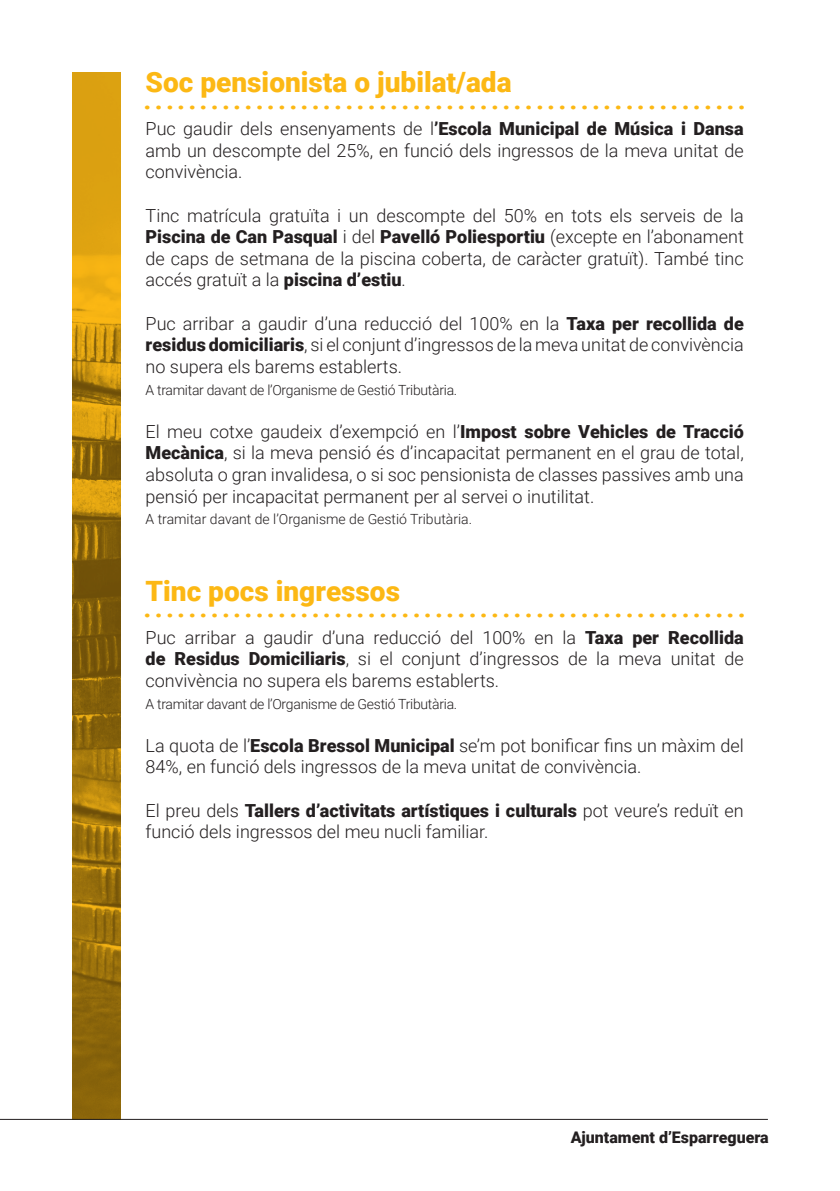
<style>
.page{position:relative;width:840px;height:1191px;background:#fff}
.page>*{position:absolute;margin:0;border:0;box-sizing:border-box;transform-origin:0 0}
.t1{font:italic 700 28px "Times New Roman";color:#fcb814}
.t2{font:900 28px "Roboto";color:#fcb814}
.t3{font:300 18px/21.6px "Roboto";color:#231f20;text-align:justify}
.t4{font:900 16px "Roboto";color:#231f20}
.t5{font:300 14px "Roboto";letter-spacing:-.02em;color:#231f20}
.t6{font:300 14px "Roboto";color:#231f20}
.s1{font-weight:900}
</style>
<div class="page">
<img style="left:72px;top:73px;width:48px;height:1046px">
<hr style="left:0;top:1119px;width:767px;height:1px;background:#231f20">
<p class="t2" style="left:145px;top:62px;width:367px">Soc pensionista o jubilat/ada</p>
<p class="t3" style="left:145px;top:117px;width:599px">Puc gaudir dels ensenyaments de l<span class="s1">’Escola Municipal de Música i Dansa </span>amb un descompte del 25%, en funció dels ingressos de la meva unitat de convivència.</p>
<p class="t3" style="left:145px;top:204px;width:599px">Tinc matrícula gratuïta i un descompte del 50% en tots els serveis de la <span class="s1">Piscina de Can Pasqual</span> i del <span class="s1">Pavelló Poliesportiu</span> (excepte en l’abonament de caps de setmana de la piscina coberta, de caràcter gratuït). També tinc accés gratuït a la <span class="s1">piscina d’estiu</span>.</p>
<p class="t3" style="left:145px;top:312px;width:599px">Puc arribar a gaudir d’una reducció del 100% en la <span class="s1">Taxa per recollida de residus domiciliaris</span>, si el conjunt d’ingressos de la meva unitat de convivència no supera els barems establerts.</p>
<p class="t5" style="left:145px;top:380px;width:313px">A tramitar davant de l’Organisme de Gestió Tributària.</p>
<p class="t3" style="left:145px;top:420px;width:599px">El meu cotxe gaudeix d’exempció en l’<span class="s1">Impost sobre Vehicles de Tracció Mecànica</span>, si la meva pensió és d’incapacitat permanent en el grau de total, absoluta o gran invalidesa, o si soc pensionista de classes passives amb una pensió per incapacitat permanent per al servei o inutilitat.</p>
<p class="t6" style="left:145px;top:509px;width:328px">A tramitar davant de l’Organisme de Gestió Tributària.</p>
<p class="t1" style="left:145px;top:80px;width:602px">......................................................</p>
<p class="t2" style="left:145px;top:571px;width:256px">Tinc pocs ingressos</p>
<p class="t3" style="left:145px;top:626px;width:599px">Puc arribar a gaudir d’una reducció del 100% en la <span class="s1">Taxa per Recollida de Residus Domiciliaris</span>, si el conjunt d’ingressos de la meva unitat de convivència no supera els barems establerts.</p>
<p class="t5" style="left:145px;top:694px;width:313px">A tramitar davant de l’Organisme de Gestió Tributària.</p>
<p class="t3" style="left:145px;top:734px;width:599px">La quota de l’<span class="s1">Escola Bressol Municipal</span> se’m pot bonificar fins un màxim del<br>84%, en funció dels ingressos de la meva unitat de convivència.</p>
<p class="t3" style="left:145px;top:799px;width:599px">El preu dels <span class="s1">Tallers d’activitats artístiques i culturals</span> pot veure’s reduït en funció dels ingressos del meu nucli familiar.</p>
<p class="t1" style="left:145px;top:588px;width:602px">......................................................</p>
<p class="t4" style="left:570px;top:1126px;width:199px">Ajuntament d’Esparreguera</p>
</div>
